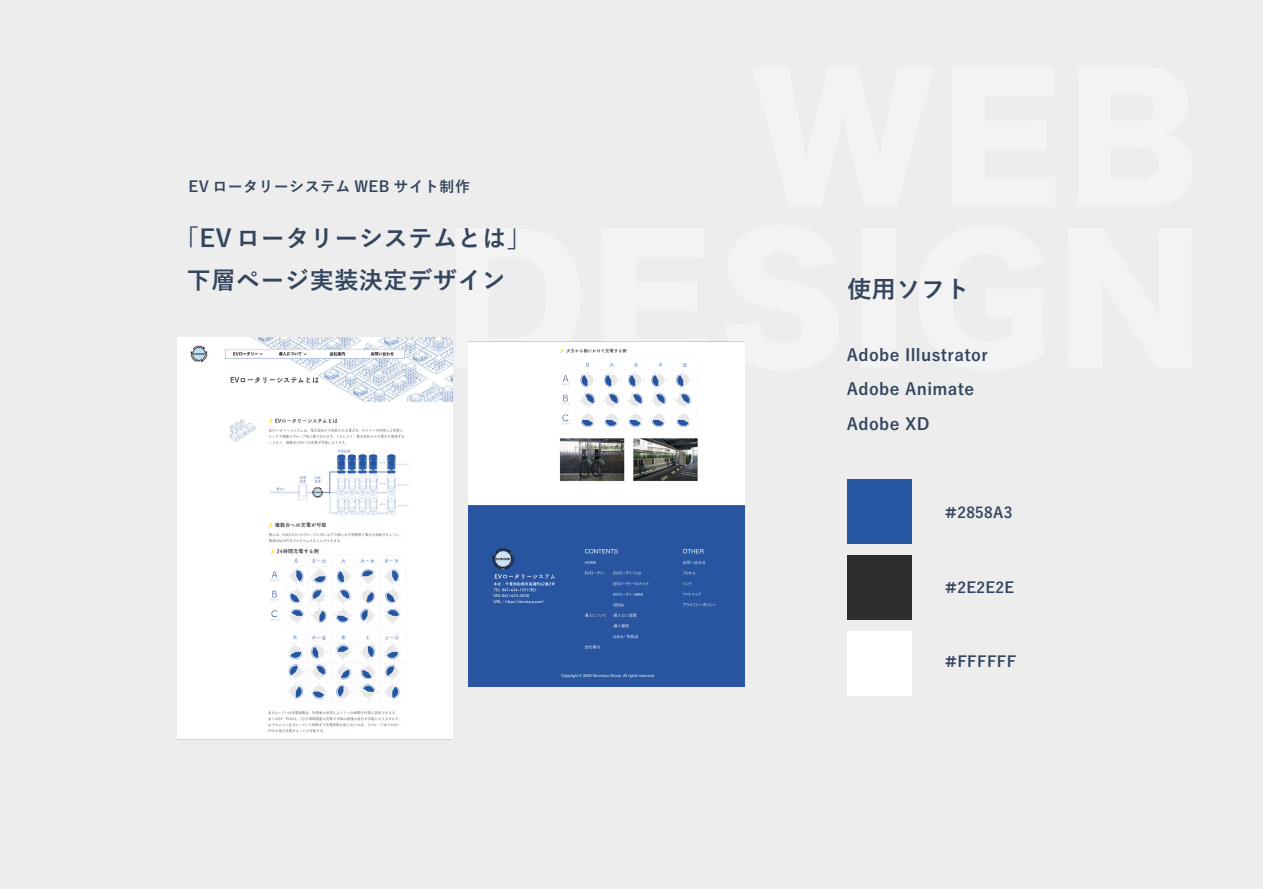
<style>
.page{position:relative;width:1263px;height:893px;background:#fff}
.page>*{position:absolute;margin:0;border:0;box-sizing:border-box;transform-origin:0 0}
.t1{font:700 24px/42px "Yu Go";letter-spacing:.025em;color:#34455e;text-align:center}
.t2{font:700 16.5px/34.8px "Yu Go";letter-spacing:.025em;color:#34455e}
.t3{font:700 15px "Yu Go";letter-spacing:.025em;color:#34455e}
.s1{font-family:"Corporate Logo Bold ver 2";font-weight:400}
</style>
<div class="page">
<div style="left:0;top:0;width:1263px;height:888px;background:#ededed"></div>
<img style="left:178px;top:338px;width:275px;height:551px">
<img style="left:469px;top:341px;width:275px;height:346px">
<div style="left:847px;top:479px;width:65px;height:64px;background:#2657a2"></div>
<div style="left:847px;top:555px;width:65px;height:65px;background:#2d2d2d"></div>
<div style="left:847px;top:631px;width:65px;height:65px;background:#fff"></div>
<p class="t3" style="left:189px;top:178px;width:283px">EV ロータリーシステム WEB サイト制作</p>
<h1 class="t1" style="left:175px;top:217px;width:358px">「EV ロータリーシステムとは」下層ページ実装決定デザイン</h1>
<h1 class="t1" style="left:847px;top:268px;width:124px">使用ソフト</h1>
<p class="t2" style="left:847px;top:337px;width:143px">Adobe Illustrator<br>Adobe Animate<br>Adobe XD</p>
<p class="t3" style="left:943px;top:504px;width:71px"><span class="s1">＃</span>2858A3</p>
<p class="t3" style="left:943px;top:579px;width:72px"><span class="s1">＃</span>2E2E2E</p>
<p class="t3" style="left:943px;top:653px;width:74px"><span class="s1">＃</span>FFFFFF</p>
</div>
